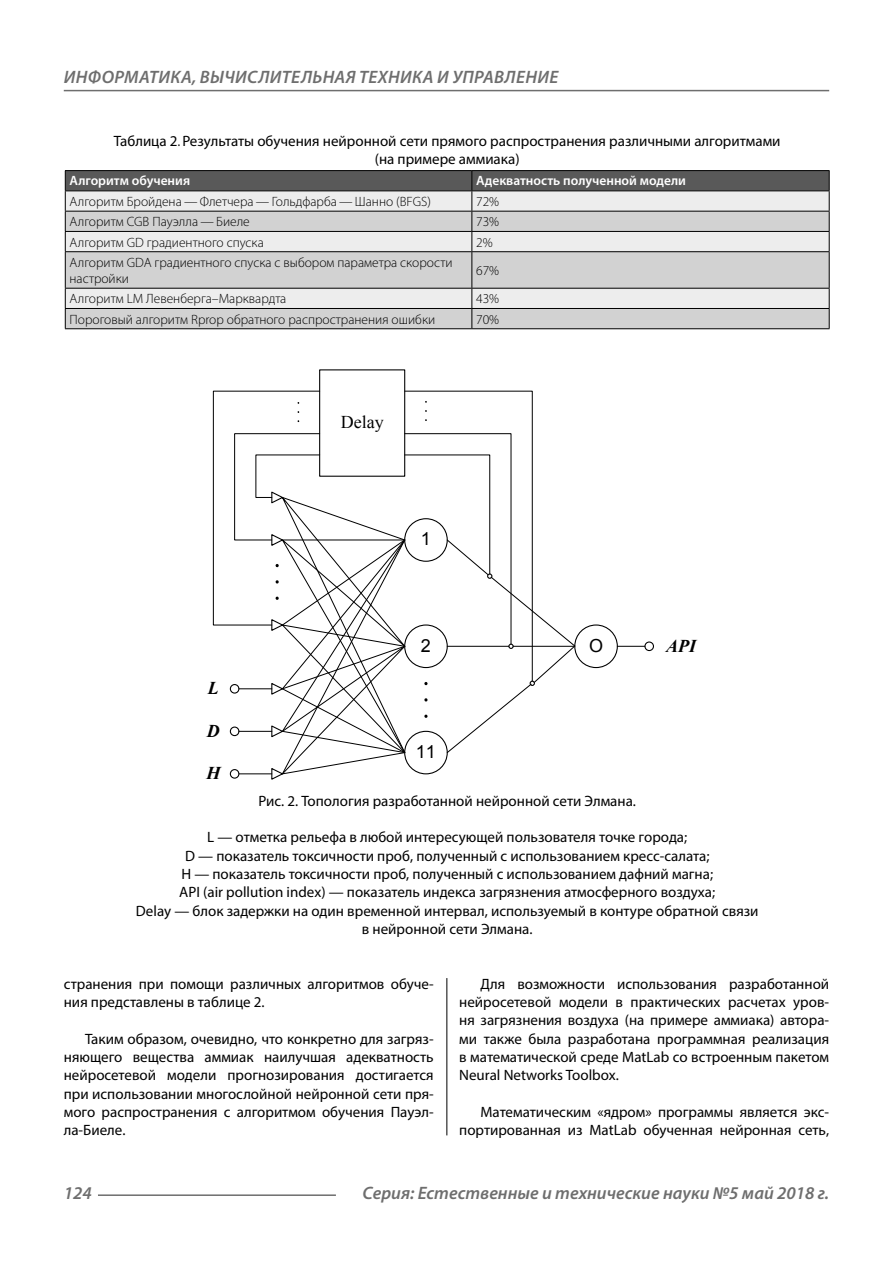
<style>
.page{position:relative;width:893px;height:1263px;background:#fff}
.page>*{position:absolute;margin:0;border:0;box-sizing:border-box;transform-origin:0 0}
.t1{font:italic 600 18px "Myriad Pro";letter-spacing:.005em;color:#6e6e6e}
.t2{font:italic 700 18px "Times New Roman";color:#000}
.t3{font:18px "Arial";color:#000}
.t4{font:18px "Times New Roman";color:#000}
.Normal{font:15px/18.3px "Myriad Pro";color:#000;text-align:justify}
.podpis{font:15px/18.3px "Myriad Pro";color:#000;text-align:center}
.Tab_content{font:300 13.5px/16.2px "Myriad Pro";color:#000}
.Tab_header{font:600 13.5px "Myriad Pro";color:#fff}
</style>
<div class="page">
<hr style="left:98px;top:1194px;width:238px;height:2px;background:#6e6e6e">
<hr style="left:64px;top:90px;width:765px;height:1px;background:#6e6e6e">
<svg style="left:66px;top:252px;width:763px;height:76px;background:#d7d7d7"></svg>
<hr style="left:65px;top:251px;width:407px;height:1px;background:#000">
<hr style="left:472px;top:251px;width:358px;height:1px;background:#000">
<hr style="left:65px;top:288px;width:407px;height:1px;background:#000">
<hr style="left:472px;top:288px;width:358px;height:1px;background:#000">
<hr style="left:65px;top:308px;width:407px;height:1px;background:#000">
<hr style="left:472px;top:308px;width:358px;height:1px;background:#000">
<hr style="left:471px;top:252px;width:1px;height:36px;background:#000">
<svg style="left:471px;top:289px;width:1px;height:39px"></svg>
<hr style="left:65px;top:252px;width:1px;height:36px;background:#000">
<hr style="left:829px;top:252px;width:1px;height:36px;background:#000">
<svg style="left:65px;top:289px;width:1px;height:39px"></svg>
<svg style="left:829px;top:289px;width:1px;height:39px"></svg>
<hr style="left:65px;top:328px;width:407px;height:1px;background:#000">
<hr style="left:472px;top:328px;width:358px;height:1px;background:#000">
<hr style="left:65px;top:170px;width:407px;height:1px;background:#000">
<hr style="left:472px;top:170px;width:358px;height:1px;background:#000">
<svg style="left:65px;top:171px;width:765px;height:80px;background:#b8b8b8"></svg>
<hr style="left:65px;top:190px;width:407px;height:1px;background:#000">
<hr style="left:472px;top:190px;width:358px;height:1px;background:#000">
<div style="left:574px;top:624px;width:44px;height:44px;border:1px solid #000;border-radius:50%"></div>
<svg style="left:617px;top:646px;width:27px;height:1px"></svg>
<div style="left:319px;top:369px;width:86px;height:108px;border:1px solid #000"></div>
<svg style="left:213px;top:391px;width:362px;height:389px"></svg>
<hr style="left:513px;top:646px;width:61px;height:1px;background:#000">
<div style="left:404px;top:518px;width:44px;height:44px;border:1px solid #000;border-radius:50%"></div>
<div style="left:404px;top:624px;width:44px;height:44px;border:1px solid #000;border-radius:50%"></div>
<div style="left:404px;top:731px;width:44px;height:43px;border:1px solid #000;border-radius:50%"></div>
<div style="left:644px;top:641px;width:10px;height:10px;border:1px solid #000;border-radius:50%"></div>
<hr style="left:446px;top:978px;width:1px;height:157px;background:#000">
<p class="t1" style="left:64px;top:66px;width:496px">ИНФОРМАТИКА, ВЫЧИСЛИТЕЛЬНАЯ ТЕХНИКА И УПРАВЛЕНИЕ</p>
<p class="podpis" style="left:114px;top:131px;width:668px">Таблица 2. Результаты обучения нейронной сети прямого распространения различными алгоритмами (на примере аммиака)</p>
<p class="Tab_header" style="left:70px;top:172px;width:122px">Алгоритм обучения</p>
<p class="Tab_header" style="left:476px;top:172px;width:211px">Адекватность полученной модели</p>
<p class="Tab_content" style="left:70px;top:193px;width:363px">Алгоритм Бройдена — Флетчера — Гольдфарба — Шанно (BFGS)</p>
<p class="Tab_content" style="left:476px;top:193px;width:25px">72%</p>
<p class="Tab_content" style="left:70px;top:214px;width:182px">Алгоритм CGB Пауэлла — Биеле</p>
<p class="Tab_content" style="left:476px;top:214px;width:25px">73%</p>
<p class="Tab_content" style="left:70px;top:234px;width:196px">Алгоритм GD градиентного спуска</p>
<p class="Tab_content" style="left:476px;top:234px;width:18px">2%</p>
<p class="Tab_content" style="left:70px;top:254px;width:384px">Алгоритм GDA градиентного спуска с выбором параметра скорости настройки</p>
<p class="Tab_content" style="left:476px;top:262px;width:25px">67%</p>
<p class="Tab_content" style="left:70px;top:291px;width:218px">Алгоритм LM Левенберга–Марквардта</p>
<p class="Tab_content" style="left:476px;top:291px;width:25px">43%</p>
<p class="Tab_content" style="left:70px;top:311px;width:367px">Пороговый алгоритм Rprop обратного распространения ошибки</p>
<p class="Tab_content" style="left:476px;top:311px;width:25px">70%</p>
<p class="t4" style="left:341px;top:410px;width:44px">Delay</p>
<p class="t3" style="left:421px;top:527px;width:12px">1</p>
<p class="t3" style="left:421px;top:634px;width:12px">2</p>
<p class="t3" style="left:589px;top:634px;width:16px">O</p>
<p class="t2" style="left:666px;top:633px;width:32px">API</p>
<p class="t2" style="left:208px;top:676px;width:12px">L</p>
<p class="t2" style="left:207px;top:718px;width:14px">D</p>
<p class="t2" style="left:206px;top:761px;width:16px">H</p>
<p class="t3" style="left:416px;top:740px;width:22px">11</p>
<p class="podpis" style="left:258px;top:791px;width:379px">Рис. 2. Топология разработанной нейронной сети Элмана.</p>
<p class="podpis" style="left:207px;top:828px;width:482px">L — отметка рельефа в любой интересующей пользователя точке города;</p>
<p class="podpis" style="left:185px;top:846px;width:526px">D — показатель токсичности проб, полученный с использованием кресс-салата;</p>
<p class="podpis" style="left:181px;top:864px;width:533px">H — показатель токсичности проб, полученный с использованием дафний магна;</p>
<p class="podpis" style="left:179px;top:883px;width:537px">API (air pollution index) — показатель индекса загрязнения атмосферного воздуха;</p>
<p class="podpis" style="left:136px;top:901px;width:624px">Delay — блок задержки на один временной интервал, используемый в контуре обратной связи в нейронной сети Элмана.</p>
<p class="Normal" style="left:64px;top:974px;width:371px">странения при помощи различных алгоритмов обуче&shy;ния представлены в таблице 2.</p>
<p class="Normal" style="left:64px;top:1029px;width:371px;text-indent:21px">Таким образом, очевидно, что конкретно для загряз&shy;няющего вещества аммиак наилучшая адекватность нейросетевой модели прогнозирования достигается при использовании многослойной нейронной сети пря&shy;мого распространения с алгоритмом обучения Пауэл&shy;ла-Биеле.</p>
<p class="Normal" style="left:459px;top:974px;width:371px;text-indent:21px">Для возможности использования разработанной нейросетевой модели в практических расчетах уров&shy;ня загрязнения воздуха (на примере аммиака) автора&shy;ми также была разработана программная реализация в математической среде MatLab со встроенным пакетом Neural Networks Toolbox.</p>
<p class="Normal" style="left:459px;top:1103px;width:371px;text-align:right">Математическим «ядром» программы является экс&shy;портированная из MatLab обученная нейронная сеть,</p>
<p class="t1" style="left:64px;top:1182px;width:30px">124</p>
<p class="t1" style="left:363px;top:1182px;width:468px">Серия: Естественные и технические науки №5 май 2018 г.</p>
</div>
